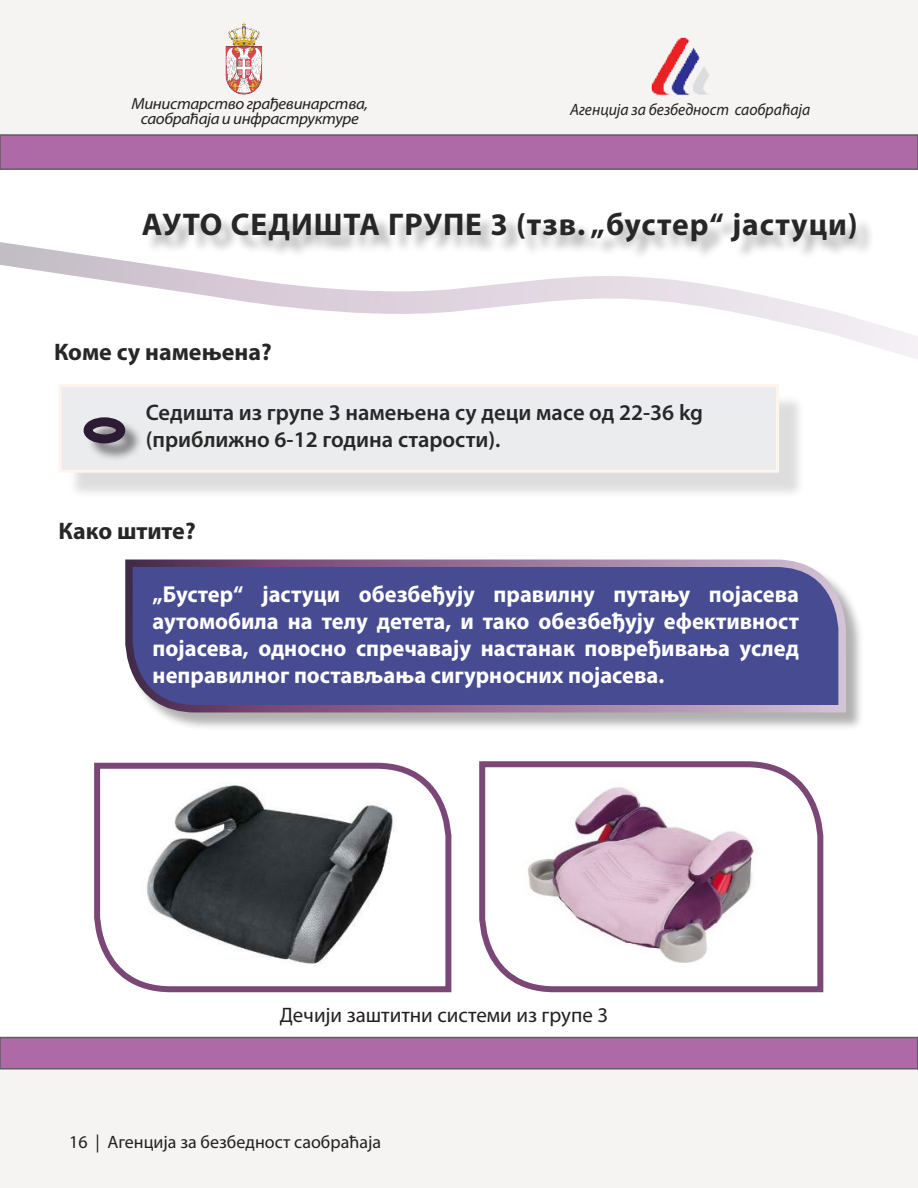
<style>
.page{position:relative;width:918px;height:1188px;background:#fff}
.page>*{position:absolute;margin:0;border:0;box-sizing:border-box;transform-origin:0 0}
.НАСЛОВВВВ{font:700 31.5px "Myriad Pro";letter-spacing:.03em;color:#272727}
.Pitanje{font:700 24px "Myriad Pro";color:#272727}
.Pasus_u_boji{font:700 23.1px/27px "Myriad Pro";color:#fff;text-align:justify}
.Veliko_nabrajanje{font:600 22.5px "Myriad Pro";color:#272727}
.Pasus{font:21px "Myriad Pro";color:#231f20}
.t1{font:18px "Myriad Pro";color:#231f20}
.t2{font:italic 16.5px "Myriad Pro";color:#231f20;scale:.95 1}
.t3{font:italic 16.2px/15px "Myriad Pro";letter-spacing:-.02em;color:#231f20;text-align:center;scale:1.05 1}
</style>
<div class="page">
<div style="left:0;top:0;width:918px;height:134px;background:#f5f4f3"></div>
<div style="left:0;top:134px;width:918px;height:36px;background:#ae69a7;border:2px solid #5f5f62"></div>
<img style="left:651px;top:37px;width:58px;height:58px">
<div style="left:0;top:1069px;width:918px;height:119px;background:#f5f4f3"></div>
<div style="left:0;top:1037px;width:918px;height:33px;background:#ae69a7;border:2px solid #5f5f62"></div>
<svg style="left:917px;top:1037px;width:1px;height:33px"></svg>
<img style="left:225px;top:22px;width:38px;height:73px">
<svg style="left:0;top:242px;width:918px;height:117px"></svg>
<div style="left:145px;top:216px;width:729px;height:44px;background:#231f20;opacity:.35"></div>
<div style="left:68px;top:394px;width:737px;height:105px;background:#231f20;opacity:.15"></div>
<div style="left:58px;top:384px;width:721px;height:89px;background:#ebeced;border:3px solid #fff5ee"></div>
<div style="left:86px;top:420px;width:58px;height:42px;background:#231f20;opacity:.55"></div>
<div style="left:84px;top:417px;width:41px;height:26px;border:9px solid #2c1b34;border-radius:50%"></div>
<div style="left:128px;top:562px;width:737px;height:169px;background:#231f20;opacity:.35"></div>
<svg style="left:125px;top:559px;width:725px;height:157px;background:#565695"></svg>
<svg style="left:94px;top:762px;width:358px;height:231px"></svg>
<svg style="left:479px;top:761px;width:345px;height:232px"></svg>
<p class="t3" style="left:131px;top:96px;width:227px">Министарство грађевинарства, саобраћаја и инфраструктуре</p>
<p class="t2" style="left:570px;top:99px;width:254px">Агенција за безбедност саобраћаја</p>
<p class="НАСЛОВВВВ" style="left:142px;top:204px;width:718px">АУТО СЕДИШТА ГРУПЕ 3 (тзв. „бустер“ јастуци)</p>
<p class="Pitanje" style="left:54px;top:336px;width:219px">Коме су намењена?</p>
<p class="Veliko_nabrajanje" style="left:146px;top:398px;width:559px">Седишта из групе 3 намењена су деци масе од 22-36 kg</p>
<p class="Veliko_nabrajanje" style="left:146px;top:425px;width:356px">(приближно 6-12 година старости).</p>
<p class="Pitanje" style="left:58px;top:515px;width:139px">Како штите?</p>
<p class="Pasus_u_boji" style="left:153px;top:580px;width:648px">„Бустер“ јастуци обезбеђују правилну путању појасева аутомобила на телу детета, и тако обезбеђују ефективност појасева, односно спречавају настанак повређивања услед неправилног постављања сигурносних појасева.</p>
<p class="Pasus" style="left:280px;top:1002px;width:330px">Дечији заштитни системи из групe 3</p>
<p class="t1" style="left:69px;top:1130px;width:313px">16 | Агенција за безбедност саобраћаја</p>
</div>
